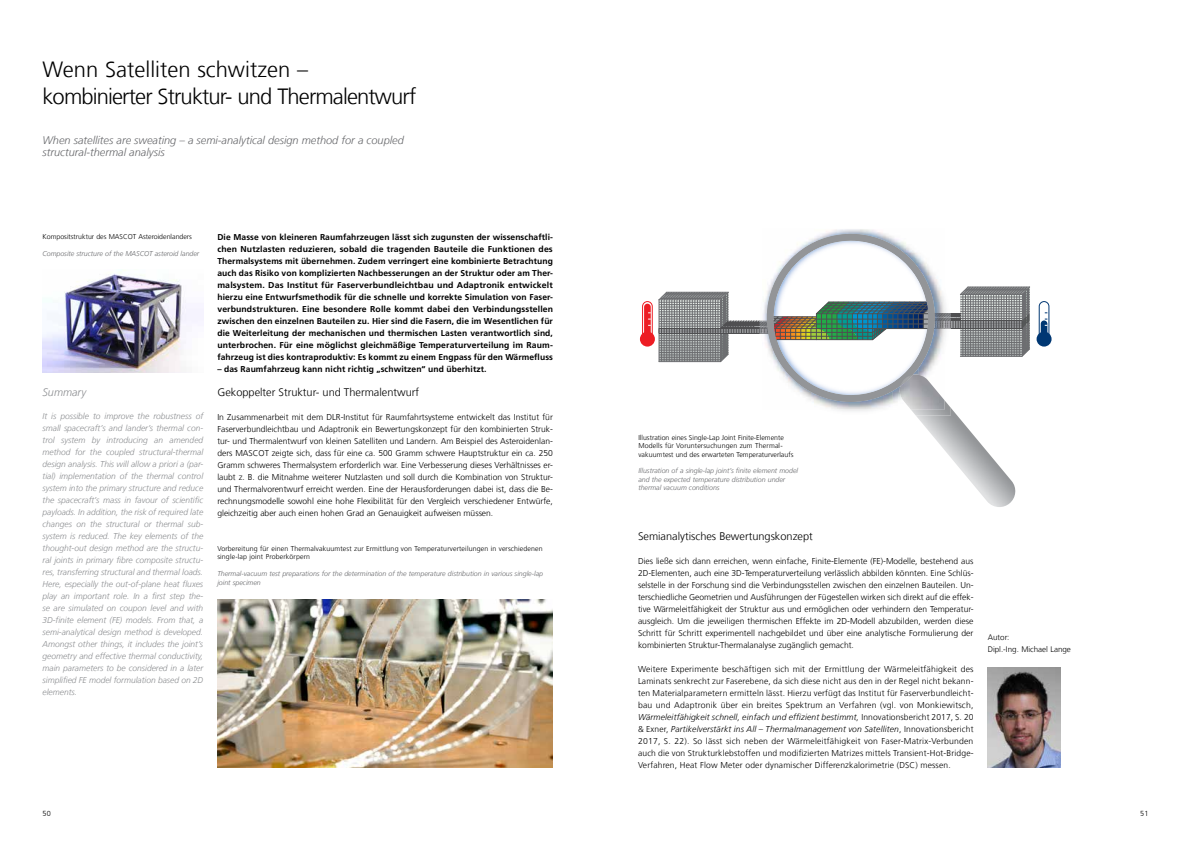
<style>
.page{position:relative;width:1191px;height:842px;background:#fff}
.page>*{position:absolute;margin:0;border:0;box-sizing:border-box;transform-origin:0 0}
.t1{font:300 22px/26.4px "Frutiger";letter-spacing:-.04em;color:#000}
.t2{font:italic 300 11px/12px "Frutiger";color:#67686b}
.t3{font:300 11px "Frutiger";color:#000}
.t4{font:italic 300 11px "Frutiger";color:#8d8f92}
.t5{font:300 8.5px/12px "Frutiger";color:#000;text-align:justify}
.t6{font:italic 300 8.5px/12px "Frutiger";color:#8d8f92;text-align:justify}
.t7{font:700 8.5px/12px "Frutiger";letter-spacing:.01em;color:#000;text-align:justify}
.t8{font:300 8px/12px "Frutiger";color:#000}
.t9{font:300 7.3px "Frutiger";color:#000}
.t10{font:italic 300 7px/8.4px "Frutiger";color:#67686b}
.t11{font:300 7px/8.4px "Frutiger";color:#000}
.t12{font:300 7px/8.4px "Frutiger";letter-spacing:.02em;color:#000}
.s1{font-style:italic}
</style>
<div class="page">
<div style="left:642px;top:301px;width:10px;height:43px;border:1px solid #ed1d24;border-radius:5px"></div>
<div style="left:640px;top:332px;width:15px;height:15px;background:#ed1d24;border-radius:50%"></div>
<div style="left:644px;top:304px;width:7px;height:37px;background:#ed1d24;border-radius:3px"></div>
<svg style="left:648px;top:319px;width:3px;height:7px"></svg>
<div style="left:1038px;top:301px;width:11px;height:43px;border:1px solid #003773;border-radius:5px"></div>
<div style="left:1036px;top:332px;width:15px;height:15px;background:#003773;border-radius:50%"></div>
<div style="left:1040px;top:320px;width:7px;height:21px;background:#003773;border-radius:3px"></div>
<img style="left:916px;top:408px;width:100px;height:99px">
<img style="left:911px;top:403px;width:39px;height:12px">
<img style="left:906px;top:403px;width:38px;height:7px">
<svg style="left:659px;top:233px;width:371px;height:170px"></svg>
<img style="left:217px;top:599px;width:336px;height:169px">
<img style="left:987px;top:667px;width:73px;height:101px">
<img style="left:43px;top:270px;width:160px;height:102px">
<h1 class="t1" style="left:43px;top:57px;width:375px">Wenn Satelliten schwitzen – kombinierter Struktur- und Thermalentwurf</h1>
<p class="t2" style="left:43px;top:134px;width:363px">When satellites are sweating – a semi-analytical design method for a coupled structural-thermal analysis</p>
<p class="t11" style="left:43px;top:233px;width:151px">Kompositstruktur des MASCOT Asteroidenlanders</p>
<p class="t10" style="left:43px;top:249px;width:158px">Composite structure of the MASCOT asteroid lander</p>
<p class="t4" style="left:43px;top:385px;width:45px">Summary</p>
<p class="t6" style="left:43px;top:410px;width:162px">It is possible to improve the robustness of small spacecraft’s and lander’s thermal con&shy;trol system by introducing an amended method for the coupled structural-thermal design analysis. This will allow a priori a (par&shy;tial) implementation of the thermal control system into the primary structure and reduce the spacecraft’s mass in favour of scientific payloads. In addition, the risk of required late changes on the structural or thermal sub&shy;system is reduced. The key elements of the thought-out design method are the structu&shy;ral joints in primary fibre composite structu&shy;res, transferring structural and thermal loads.<br>Here, especially the out-of-plane heat fluxes play an important role. In a first step the&shy;se are simulated on coupon level and with 3D-finite element (FE) models. From that, a semi-analytical design method is developed.<br>Amongst other things, it includes the joint’s geometry and effective thermal conductivity, main parameters to be considered in a later simplified FE model formulation based on 2D elements.</p>
<p class="t7" style="left:217px;top:231px;width:337px">Die Masse von kleineren Raumfahrzeugen lässt sich zugunsten der wissenschaftli&shy;chen Nutzlasten reduzieren, sobald die tragenden Bauteile die Funktionen des Thermalsystems mit übernehmen. Zudem verringert eine kombinierte Betrachtung auch das Risiko von komplizierten Nachbesserungen an der Struktur oder am Ther&shy;malsystem. Das Institut für Faserverbundleichtbau und Adaptronik entwickelt hierzu eine Entwurfsmethodik für die schnelle und korrekte Simulation von Faser&shy;verbundstrukturen. Eine besondere Rolle kommt dabei den Verbindungsstellen zwischen den einzelnen Bauteilen zu. Hier sind die Fasern, die im Wesentlichen für die Weiterleitung der mechanischen und thermischen Lasten verantwortlich sind, unterbrochen. Für eine möglichst gleichmäßige Temperaturverteilung im Raum&shy;fahrzeug ist dies kontraproduktiv: Es kommt zu einem Engpass für den Wärmefluss</p>
<p class="t7" style="left:217px;top:363px;width:271px">– das Raumfahrzeug kann nicht richtig „schwitzen“ und überhitzt.</p>
<p class="t3" style="left:217px;top:386px;width:203px">Gekoppelter Struktur- und Thermalentwurf</p>
<p class="t5" style="left:217px;top:411px;width:337px">In Zusammenarbeit mit dem DLR-Institut für Raumfahrtsysteme entwickelt das Institut für Faserverbundleichtbau und Adaptronik ein Bewertungskonzept für den kombinierten Struk&shy;tur- und Thermalentwurf von kleinen Satelliten und Landern. Am Beispiel des Asteroidenlan&shy;ders MASCOT zeigte sich, dass für eine ca. 500 Gramm schwere Hauptstruktur ein ca. 250<br>Gramm schweres Thermalsystem erforderlich war. Eine Verbesserung dieses Verhältnisses er&shy;laubt z. B. die Mitnahme weiterer Nutzlasten und soll durch die Kombination von Struktur&shy;und Thermalvorentwurf erreicht werden. Eine der Herausforderungen dabei ist, dass die Be&shy;rechnungsmodelle sowohl eine hohe Flexibilität für den Vergleich verschiedener Entwürfe, gleichzeitig aber auch einen hohen Grad an Genauigkeit aufweisen müssen.</p>
<p class="t12" style="left:217px;top:544px;width:327px">Vorbereitung für einen Thermalvakuumtest zur Ermittlung von Temperaturverteilungen in verschiedenen single-lap joint Proberkörpern</p>
<p class="t10" style="left:217px;top:569px;width:327px">Thermal-vacuum test preparations for the determination of the temperature distribution in various single-lap joint specimen</p>
<p class="t9" style="left:43px;top:809px;width:10px">50</p>
<p class="t11" style="left:638px;top:433px;width:156px">Illustration eines Single-Lap Joint Finite-Elemente<br>Modells für Voruntersuchungen zum Thermal&shy;vakuumtest und des erwarteten Temperaturverlaufs</p>
<p class="t10" style="left:638px;top:467px;width:161px">Illustration of a single-lap joint’s finite element model and the expected temperature distribution under thermal vacuum conditions</p>
<p class="t3" style="left:638px;top:530px;width:176px">Semianalytisches Bewertungskonzept</p>
<p class="t5" style="left:638px;top:555px;width:337px">Dies ließe sich dann erreichen, wenn einfache, Finite-Elemente (FE)-Modelle, bestehend aus 2D-Elementen, auch eine 3D-Temperaturverteilung verlässlich abbilden könnten. Eine Schlüs&shy;selstelle in der Forschung sind die Verbindungsstellen zwischen den einzelnen Bauteilen. Un&shy;terschiedliche Geometrien und Ausführungen der Fügestellen wirken sich direkt auf die effek&shy;tive Wärmeleitfähigkeit der Struktur aus und ermöglichen oder verhindern den Temperatur&shy;ausgleich. Um die jeweiligen thermischen Effekte im 2D-Modell abzubilden, werden diese Schritt für Schritt experimentell nachgebildet und über eine analytische Formulierung der kombinierten Struktur-Thermalanalyse zugänglich gemacht.</p>
<p class="t5" style="left:638px;top:663px;width:337px">Weitere Experimente beschäftigen sich mit der Ermittlung der Wärmeleitfähigkeit des Laminats senkrecht zur Faserebene, da sich diese nicht aus den in der Regel nicht bekann&shy;ten Materialparametern ermitteln lässt. Hierzu verfügt das Institut für Faserverbundleicht&shy;bau und Adaptronik über ein breites Spektrum an Verfahren (vgl. von Monkiewitsch, <span class="s1">Wärmeleitfähigkeit schnell, einfach und effizient bestimmt,</span> Innovationsbericht 2017, S. 20 &amp; Exner, <span class="s1">Partikelverstärkt ins All – Thermalmanagement von Satelliten</span>, Innovationsbericht 2017, S. 22). So lässt sich neben der Wärmeleitfähigkeit von Faser-Matrix-Verbunden auch die von Strukturklebstoffen und modifizierten Matrizes mittels Transient-Hot-Bridge-Verfahren, Heat Flow Meter oder dynamischer Differenzkalorimetrie (DSC) messen.</p>
<p class="t8" style="left:987px;top:631px;width:85px">Autor:<br>Dipl.-Ing. Michael Lange</p>
<p class="t9" style="left:1140px;top:809px;width:10px">51</p>
</div>
